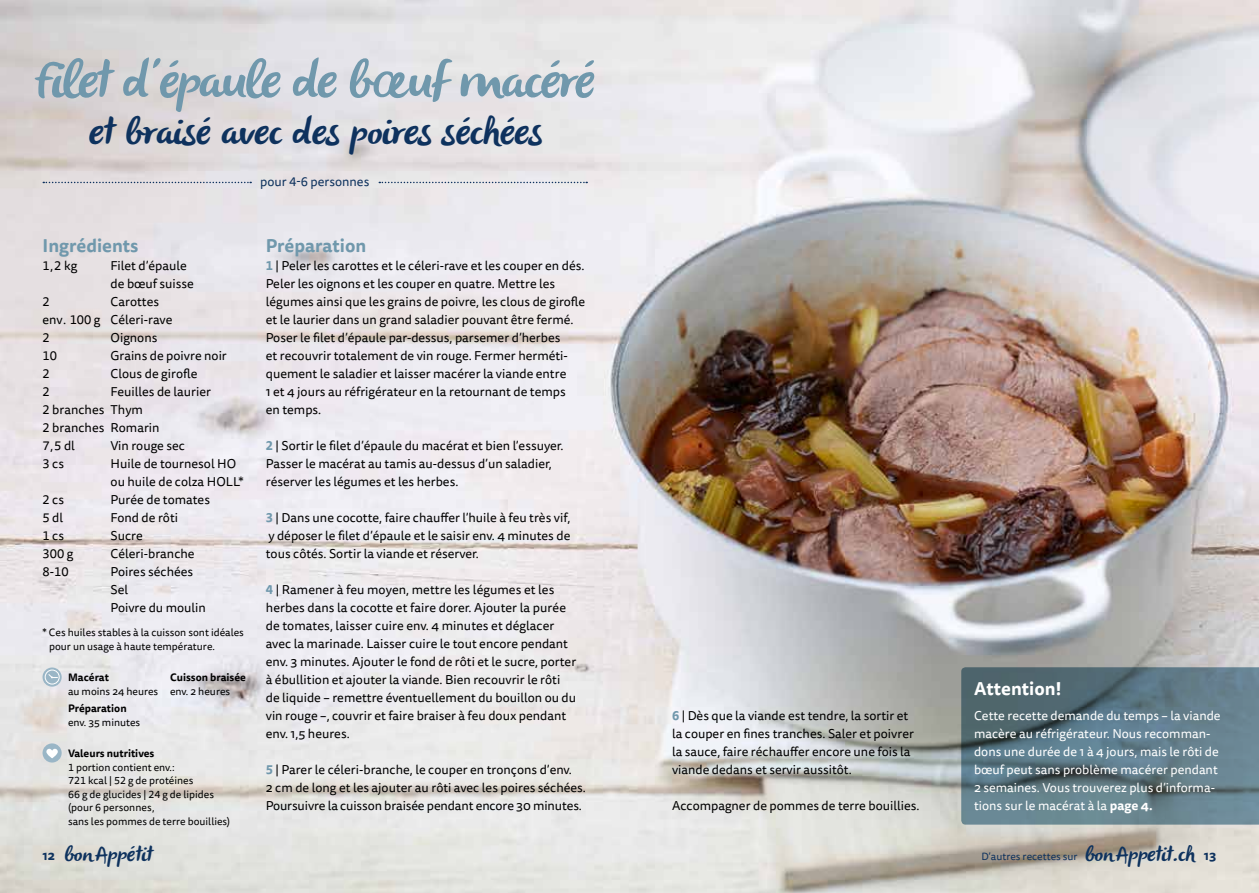
<style>
.page{position:relative;width:1259px;height:893px;background:#fff}
.page>*{position:absolute;margin:0;border:0;box-sizing:border-box;transform-origin:0 0}
.t1{font:italic 51.75px "Olivier";letter-spacing:-.03em;color:#7098ac}
.t2{font:italic 37.5px "Olivier";color:#0e325e}
.t3{font:italic 21px "Olivier";color:#0e325e}
.t4{font:700 18px "Tisa Sans OT";color:#7098ac}
.t5{font:700 18px "Tisa Sans OT";color:#fff}
.t6{font:12.75px/18px "Tisa Sans OT";color:#000}
.t7{font:12.75px/18px "Tisa Sans OT";color:#fff}
.t8{font:12.75px "Tisa Sans OT";color:#0e325e}
.t9{font:700 12.75px "Tisa Sans OT";color:#0e325e}
.t10{font:10.5px/13.5px "Tisa Sans OT";color:#000}
.t11{font:700 10.5px "Tisa Sans OT";color:#000}
.t12{font:10.5px "Tisa Sans OT";color:#0e325e}
.s1{font-weight:700;color:#7098ac}
.s2{font-weight:700}
.s3{font-family:"Olivier";font-style:italic;font-size:21px}
</style>
<div class="page">
<img style="left:0;top:0;width:1259px;height:893px">
<svg style="left:43px;top:667px;width:19px;height:20px"></svg>
<div style="left:45px;top:670px;width:15px;height:14px;border:1px solid #fff;border-radius:50%"></div>
<svg style="left:48px;top:674px;width:10px;height:4px"></svg>
<div style="left:43px;top:743px;width:19px;height:19px;background:#9ab6c6;border-radius:50%"></div>
<svg style="left:46px;top:749px;width:12px;height:9px"></svg>
<svg style="left:961px;top:667px;width:298px;height:158px;background:#5d7883"></svg>
<svg style="left:379px;top:182px;width:208px;height:1px"></svg>
<svg style="left:43px;top:182px;width:208px;height:1px"></svg>
<h1 class="t1" style="left:30px;top:51px;width:576px">Filetd ’épauledebœuf mac éré</h1>
<h2 class="t2" style="left:88px;top:110px;width:463px">etbraiséavec despoiresséc hées</h2>
<p class="t8" style="left:260px;top:173px;width:111px">pour 4-6 personnes</p>
<h3 class="t4" style="left:43px;top:234px;width:98px">Ingrédients</h3>
<p class="t6" style="left:43px;top:257px;width:36px">1,2 kg</p>
<p class="t6" style="left:111px;top:257px;width:85px">Filet d’épaule de bœuf suisse</p>
<p class="t6" style="left:43px;top:293px;width:9px">2</p>
<p class="t6" style="left:43px;top:293px;width:131px;text-indent:68px">Carottes env. 100 g Céleri-rave<br>2</p>
<p class="t6" style="left:111px;top:329px;width:48px">Oignons</p>
<p class="t6" style="left:43px;top:347px;width:16px">10</p>
<p class="t6" style="left:111px;top:347px;width:118px">Grains de poivre noir</p>
<p class="t6" style="left:43px;top:365px;width:9px">2</p>
<p class="t6" style="left:111px;top:365px;width:88px">Clous de girofle</p>
<p class="t6" style="left:43px;top:383px;width:9px">2</p>
<p class="t6" style="left:43px;top:383px;width:170px;text-indent:68px">Feuilles de laurier<br>2 branches Thym<br>2 branches Romarin<br>7,5 dl</p>
<p class="t6" style="left:111px;top:437px;width:76px">Vin rouge sec</p>
<p class="t6" style="left:43px;top:455px;width:23px">3 cs</p>
<p class="t6" style="left:111px;top:455px;width:135px">Huile de tournesol HO ou huile de colza HOLL*</p>
<p class="t6" style="left:43px;top:491px;width:23px">2 cs</p>
<p class="t6" style="left:111px;top:491px;width:101px">Purée de tomates</p>
<p class="t6" style="left:43px;top:509px;width:22px">5 dl</p>
<p class="t6" style="left:111px;top:509px;width:69px">Fond de rôti</p>
<p class="t6" style="left:43px;top:527px;width:23px">1 cs</p>
<p class="t6" style="left:111px;top:527px;width:34px">Sucre</p>
<p class="t6" style="left:43px;top:545px;width:32px">300 g</p>
<p class="t6" style="left:111px;top:545px;width:86px">Céleri-branche</p>
<p class="t6" style="left:43px;top:563px;width:28px">8-10</p>
<p class="t6" style="left:111px;top:563px;width:97px">Poires séchées<br>Sel<br>Poivre du moulin</p>
<p class="t10" style="left:49px;top:626px;width:196px;text-indent:-7px">* Ces huiles stables à la cuisson sont idéales pour un usage à haute température.</p>
<p class="t11" style="left:68px;top:671px;width:43px">Macérat</p>
<p class="t11" style="left:170px;top:671px;width:77px">Cuisson braisée</p>
<p class="t10" style="left:68px;top:685px;width:164px">au moins 24 heures env. 2 heures</p>
<p class="t11" style="left:68px;top:702px;width:60px">Préparation</p>
<p class="t10" style="left:68px;top:716px;width:74px">env. 35 minutes</p>
<p class="t11" style="left:68px;top:747px;width:88px">Valeurs nutritives</p>
<p class="t10" style="left:68px;top:761px;width:164px">1 portion contient env.:<br>721 kcal | 52 g de protéines<br>66 g de glucides | 24 g de lipides (pour 6 personnes,<br>sans les pommes de terre bouillies)</p>
<h3 class="t4" style="left:266px;top:234px;width:102px">Préparation</h3>
<p class="t6" style="left:266px;top:257px;width:321px"><span class="s1">1</span> | Peler les carottes et le céleri-rave et les couper en dés.<br>Peler les oignons et les couper en quatre. Mettre les légumes ainsi que les grains de poivre, les clous de girofle et le laurier dans un grand saladier pouvant être fermé.<br>Poser le filet d’épaule par-dessus, parsemer d’herbes<br>et recouvrir totalement de vin rouge. Fermer herméti&shy;quement le saladier et laisser macérer la viande entre<br>1 et 4 jours au réfrigérateur en la retournant de temps<br>en temps.</p>
<p class="t6" style="left:266px;top:437px;width:299px"><span class="s1">2</span> | Sortir le filet d’épaule du macérat et bien l’essuyer.<br>Passer le macérat au tamis au-dessus d’un saladier, réserver les légumes et les herbes.</p>
<p class="t6" style="left:266px;top:509px;width:306px;text-align:justify"><span class="s1">3</span> | Dans une cocotte, faire chauffer l’huile à feu très vif, y déposer le filet d’épaule et le saisir env. 4 minutes de tous côtés. Sortir la viande et réserver.</p>
<p class="t6" style="left:266px;top:581px;width:312px"><span class="s1">4</span> | Ramener à feu moyen, mettre les légumes et les herbes dans la cocotte et faire dorer. Ajouter la purée de tomates, laisser cuire env. 4 minutes et déglacer avec la marinade. Laisser cuire le tout encore pendant env. 3 minutes. Ajouter le fond de rôti et le sucre, porter à ébullition et ajouter la viande. Bien recouvrir le rôti de liquide – remettre éventuellement du bouillon ou du vin rouge –, couvrir et faire braiser à feu doux pendant env. 1,5 heures.</p>
<p class="t6" style="left:266px;top:761px;width:322px"><span class="s1">5</span> | Parer le céleri-branche, le couper en tronçons d’env.<br>2 cm de long et les ajouter au rôti avec les poires séchées.<br>Poursuivre la cuisson braisée pendant encore 30 minutes.</p>
<p class="t6" style="left:672px;top:707px;width:243px"><span class="s1">6</span> | Dès que la viande est tendre, la sortir et la couper en fines tranches. Saler et poivrer la sauce, faire réchauffer encore une fois la viande dedans et servir aussitôt.</p>
<p class="t6" style="left:672px;top:797px;width:249px">Accompagner de pommes de terre bouillies.</p>
<h3 class="t5" style="left:974px;top:677px;width:89px">Attention!</h3>
<p class="t7" style="left:974px;top:707px;width:248px">Cette recette demande du temps – la viande macère au réfrigérateur. Nous recomman&shy;dons une durée de 1 à 4 jours, mais le rôti de bœuf peut sans problème macérer pendant 2 semaines. Vous trouverez plus d’informa&shy;tions sur le macérat à la <span class="s2">page 4.</span></p>
<h3 class="t3" style="left:64px;top:842px;width:95px">bon Appétit</h3>
<p class="t12" style="left:981px;top:850px;width:214px">D’autres recettes sur <span class="s3">bon Appetit.ch</span></p>
<p class="t9" style="left:43px;top:847px;width:14px">12</p>
<p class="t9" style="left:1204px;top:847px;width:14px">13</p>
</div>
